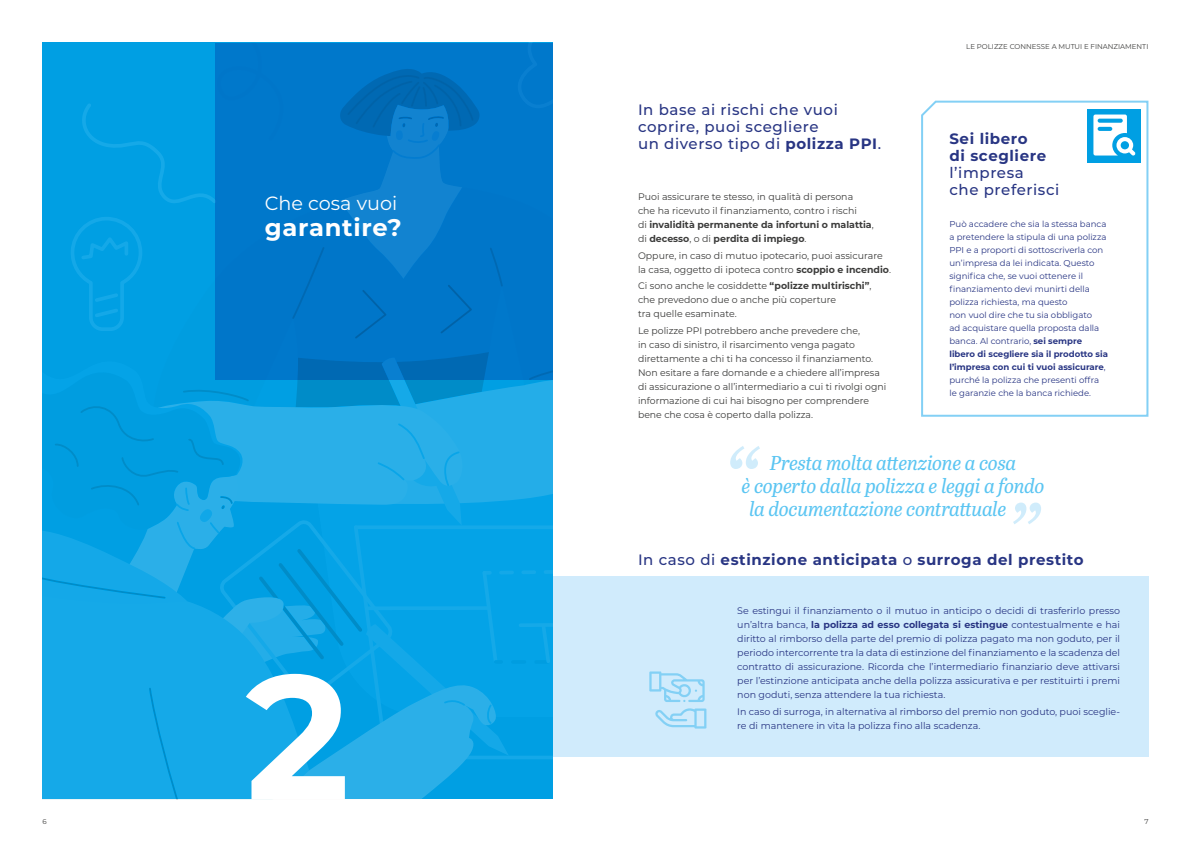
<style>
.page{position:relative;width:1191px;height:842px;background:#fff}
.page>*{position:absolute;margin:0;border:0;box-sizing:border-box;transform-origin:0 0}
.t1{font:700 176.4px "Montserrat";color:#fff}
.t2{font:700 24px "Montserrat";letter-spacing:.03em;color:#fff}
.t3{font:italic 20px "Abril Titling Nar";letter-spacing:-.005em;color:#5bc5f2}
.t4{font:19.2px "Montserrat";color:#fff}
.t5{font:500 15px/17px "Montserrat";letter-spacing:.04em;color:#283583}
.t6{font:700 15px/17px "Montserrat";letter-spacing:.04em;color:#283583}
.t7{font:9.5px/14px "Montserrat";color:#3c3c3b}
.t8{font:9.5px/14px "Montserrat";color:#283583;text-align:justify}
.t9{font:8.6px/13px "Montserrat";color:#283583}
.t10{font:7px "Montserrat";color:#3c3c3b}
.s1{font-weight:700}
.s2{font-weight:500}
</style>
<div class="page">
<svg style="left:43px;top:43px;width:510px;height:756px;background:#0da4e4"></svg>
<svg style="left:216px;top:43px;width:337px;height:336px;background:#0176c8"></svg>
<svg style="left:921px;top:100px;width:228px;height:317px"></svg>
<div style="left:1086px;top:109px;width:54px;height:53px;background:#009fe3"></div>
<svg style="left:1093px;top:115px;width:42px;height:41px"></svg>
<div style="left:553px;top:576px;width:595px;height:181px;background:#d0ebfc"></div>
<svg style="left:655px;top:708px;width:51px;height:21px"></svg>
<svg style="left:649px;top:671px;width:55px;height:31px"></svg>
<svg style="left:730px;top:446px;width:30px;height:23px"></svg>
<svg style="left:1013px;top:503px;width:28px;height:21px"></svg>
<h3 class="t4" style="left:265px;top:190px;width:134px">Che cosa vuoi</h3>
<h2 class="t2" style="left:265px;top:211px;width:139px">garantire?</h2>
<h1 class="t1" style="left:246px;top:610px;width:106px">2</h1>
<h3 class="t5" style="left:638px;top:101px;width:244px">In base ai rischi che vuoi coprire, puoi scegliere<br>un diverso tipo di <span class="s1">polizza PPI</span>.</h3>
<p class="t7" style="left:638px;top:189px;width:237px">Puoi assicurare te stesso, in qualità di persona<br>che ha ricevuto il finanziamento, contro i rischi<br>di <span class="s1">invalidità permanente da infortuni o malattia</span>, di <span class="s1">decesso</span>, o di <span class="s1">perdita di impiego</span>.</p>
<p class="t7" style="left:638px;top:248px;width:255px">Oppure, in caso di mutuo ipotecario, puoi assicurare la casa, oggetto di ipoteca contro <span class="s1">scoppio e incendio</span>.</p>
<p class="t7" style="left:638px;top:279px;width:235px">Ci sono anche le cosiddette <span class="s1">“polizze multirischi”</span>, che prevedono due o anche più coperture<br>tra quelle esaminate.</p>
<p class="t7" style="left:638px;top:323px;width:250px">Le polizze PPI potrebbero anche prevedere che,<br>in caso di sinistro, il risarcimento venga pagato direttamente a chi ti ha concesso il finanziamento.<br>Non esitare a fare domande e a chiedere all’impresa di assicurazione o all’intermediario a cui ti rivolgi ogni informazione di cui hai bisogno per comprendere bene che cosa è coperto dalla polizza.</p>
<p class="t10" style="left:966px;top:41px;width:184px">LE POLIZZE CONNESSE A MUTUI E FINANZIAMENTI</p>
<h3 class="t6" style="left:949px;top:130px;width:98px">Sei libero di scegliere</h3>
<h3 class="t5" style="left:949px;top:164px;width:111px">l’impresa<br>che preferisci</h3>
<p class="t9" style="left:949px;top:217px;width:160px">Può accadere che sia la stessa banca a pretendere la stipula di una polizza PPI e a proporti di sottoscriverla con un’impresa da lei indicata. Questo significa che, se vuoi ottenere il finanziamento devi munirti della polizza richiesta, ma questo<br>non vuol dire che tu sia obbligato<br>ad acquistare quella proposta dalla banca. Al contrario, <span class="s1">sei sempre libero di scegliere sia il prodotto sia l’impresa con cui ti vuoi assicurare</span>, purché la polizza che presenti offra le garanzie che la banca richiede.</p>
<h3 class="t3" style="left:770px;top:448px;width:247px">Presta molta attenzione a cosa</h3>
<h3 class="t3" style="left:742px;top:471px;width:304px">è coperto dalla polizza e leggi a fondo</h3>
<h3 class="t3" style="left:749px;top:494px;width:258px">la documentazione contrattuale</h3>
<h3 class="t6" style="left:638px;top:550px;width:447px"><span class="s2">In caso di</span> estinzione anticipata <span class="s2">o</span> surroga del prestito</h3>
<p class="t8" style="left:737px;top:603px;width:384px">Se estingui il finanziamento o il mutuo in anticipo o decidi di trasferirlo presso un’altra banca, <span class="s1">la polizza ad esso collegata si estingue</span> contestualmente e hai diritto al rimborso della parte del premio di polizza pagato ma non goduto, per il periodo intercorrente tra la data di estinzione del finanziamento e la scadenza del contratto di assicurazione. Ricorda che l’intermediario finanziario deve attivarsi per l’estinzione anticipata anche della polizza assicurativa e per restituirti i premi non goduti, senza attendere la tua richiesta.</p>
<p class="t8" style="left:737px;top:704px;width:384px">In caso di surroga, in alternativa al rimborso del premio non goduto, puoi sceglie&shy;re di mantenere in vita la polizza fino alla scadenza.</p>
<p class="t10" style="left:43px;top:817px;width:6px">6</p>
<p class="t10" style="left:1144px;top:817px;width:6px">7</p>
</div>
